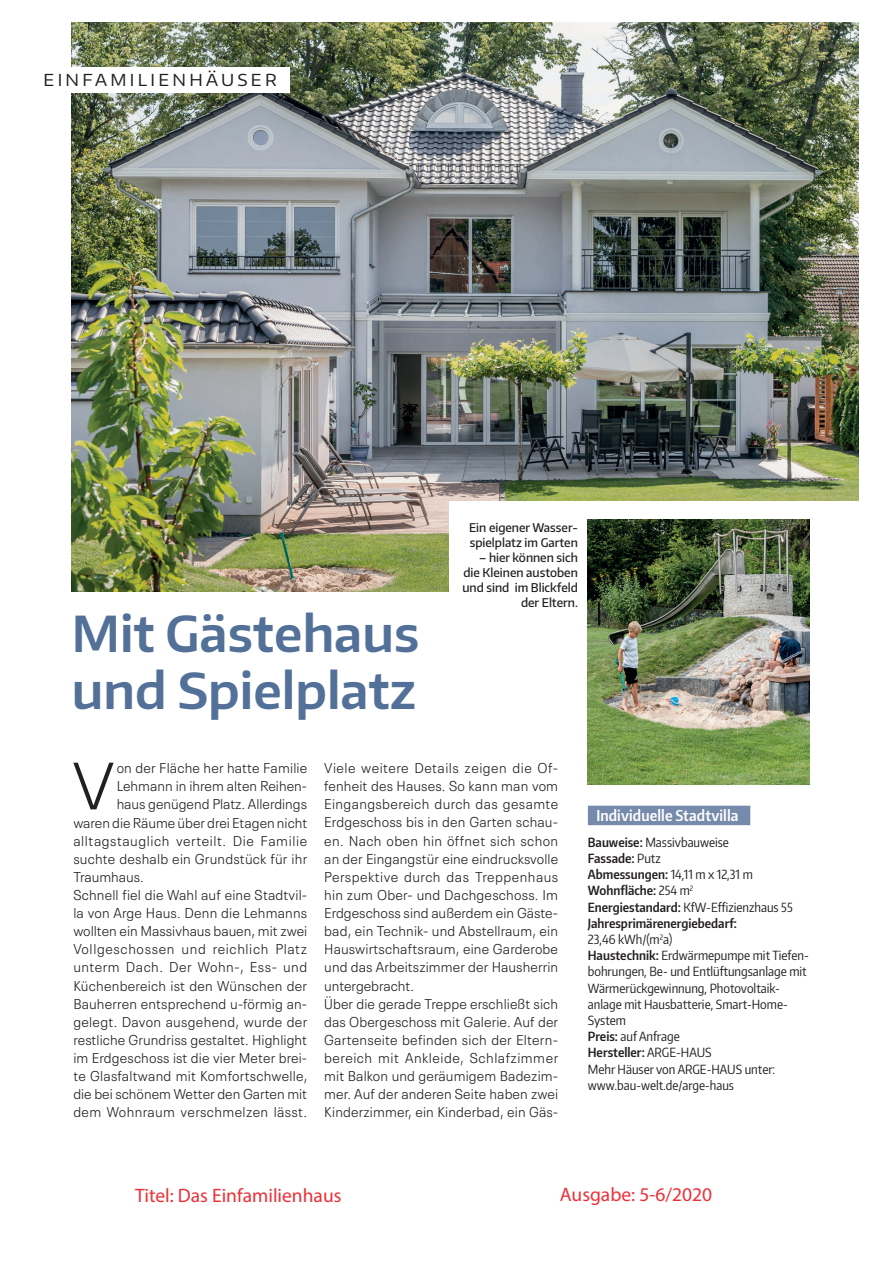
<style>
.page{position:relative;width:893px;height:1263px;background:#fff}
.page>*{position:absolute;margin:0;border:0;box-sizing:border-box;transform-origin:0 0}
.t1{font:300 63px "Encode Sans Normal";color:#231f20}
.t2{font:600 49.5px/57px "Encode Sans Normal";color:#537198}
.t3{font:19.5px "Myriad Pro";color:#ee3038}
.t4{font:16.5px "Encode Sans Wide";letter-spacing:.2em;color:#231f20}
.t5{font:600 15px "Encode Sans Condensed";letter-spacing:.01em;color:#fff}
.t6{font:300 14.1px/18.1px "Neue Plak Text";letter-spacing:.01em;color:#231f20}
.t7{font:300 14.1px "Neue Plak Text";letter-spacing:.04em;color:#231f20}
.t8{font:300 14.1px "Neue Plak Text";letter-spacing:.045em;color:#231f20}
.t9{font:300 14.1px "Neue Plak Text";letter-spacing:.03em;color:#231f20}
.t10{font:300 14.1px "Neue Plak Text";letter-spacing:.035em;color:#231f20}
.t11{font:12.6px/16.2px "Encode Sans Condensed";color:#231f20}
.t12{font:500 12px/15px "Encode Sans Normal";color:#231f20;scale:.96 1}
.s1{font-weight:600}
</style>
<div class="page">
<img style="left:72px;top:23px;width:787px;height:569px">
<div style="left:449px;top:501px;width:410px;height:299px;background:#fff"></div>
<img style="left:588px;top:519px;width:221px;height:265px">
<div style="left:22px;top:67px;width:268px;height:26px;background:#fff"></div>
<div style="left:588px;top:806px;width:162px;height:19px;background:#768aab"></div>
<p class="t4" style="left:44px;top:69px;width:235px">EINFAMILIENHÄUSER</p>
<h2 class="t2" style="left:72px;top:603px;width:349px">Mit Gästehaus und Spielplatz</h2>
<p class="t12" style="left:469px;top:519px;width:115px">Ein eigener Wasser&shy;spielplatz im Garten</p>
<p class="t12" style="left:462px;top:549px;width:122px;text-align:right">– hier können sich die Kleinen austoben und sind im Blickfeld der Eltern.</p>
<h1 class="t1" style="left:73px;top:744px;width:43px">V</h1>
<p class="t6" style="left:117px;top:758px;width:192px">on der Fläche her hatte Familie</p>
<p class="t6" style="left:117px;top:776px;width:192px">Lehmann in ihrem alten Reihen-</p>
<p class="t6" style="left:117px;top:794px;width:192px">haus genügend Platz. Allerdings</p>
<p class="t6" style="left:73px;top:812px;width:235px">waren die Räume über drei Etagen nicht</p>
<p class="t7" style="left:73px;top:829px;width:235px">alltagstauglich verteilt. Die Familie</p>
<p class="t6" style="left:73px;top:848px;width:235px">suchte deshalb ein Grundstück für ihr</p>
<p class="t6" style="left:73px;top:866px;width:72px">Traumhaus.</p>
<p class="t6" style="left:73px;top:884px;width:235px">Schnell fiel die Wahl auf eine Stadtvil-</p>
<p class="t6" style="left:73px;top:903px;width:235px">la von Arge Haus. Denn die Lehmanns</p>
<p class="t6" style="left:73px;top:921px;width:235px">wollten ein Massivhaus bauen, mit zwei</p>
<p class="t8" style="left:73px;top:938px;width:235px">Vollgeschossen und reichlich Platz</p>
<p class="t10" style="left:73px;top:956px;width:235px">unterm Dach. Der Wohn-, Ess- und</p>
<p class="t6" style="left:73px;top:975px;width:235px">Küchenbereich ist den Wünschen der</p>
<p class="t6" style="left:73px;top:993px;width:235px">Bauherren entsprechend u-förmig an-</p>
<p class="t6" style="left:73px;top:1011px;width:235px">gelegt. Davon ausgehend, wurde der</p>
<p class="t6" style="left:73px;top:1029px;width:235px">restliche Grundriss gestaltet. Highlight</p>
<p class="t6" style="left:73px;top:1047px;width:235px">im Erdgeschoss ist die vier Meter brei-</p>
<p class="t6" style="left:73px;top:1066px;width:235px">te Glasfaltwand mit Komfortschwelle,</p>
<p class="t6" style="left:73px;top:1084px;width:235px">die bei schönem Wetter den Garten mit</p>
<p class="t9" style="left:73px;top:1101px;width:235px">dem Wohnraum verschmelzen lässt.</p>
<p class="t6" style="left:324px;top:758px;width:235px">Viele weitere Details zeigen die Of&shy;fenheit des Hauses. So kann man vom Eingangsbereich durch das gesamte Erdgeschoss bis in den Garten schau&shy;en. Nach oben hin öffnet sich schon an der Eingangstür eine eindrucksvolle Perspektive durch das Treppenhaus hin zum Ober- und Dachgeschoss. Im Erdgeschoss sind außerdem ein Gäste&shy;bad, ein Technik- und Abstellraum, ein Hauswirtschaftsraum, eine Garderobe und das Arbeitszimmer der Hausherrin untergebracht.<br>Über die gerade Treppe erschließt sich das Obergeschoss mit Galerie. Auf der Gartenseite befinden sich der Eltern&shy;bereich mit Ankleide, Schlafzimmer mit Balkon und geräumigem Badezim&shy;mer. Auf der anderen Seite haben zwei Kinderzimmer, ein Kinderbad, ein Gäs-</p>
<p class="t5" style="left:596px;top:805px;width:143px">Individuelle Stadtvilla</p>
<p class="t11" style="left:588px;top:833px;width:222px"><span class="s1">Bauweise:</span> Massivbauweise<br><span class="s1">Fassade:</span> Putz<br><span class="s1">Abmessungen:</span> 14,11 m x 12,31 m<br><span class="s1">Wohnfläche:</span> 254 m<sup>2<br></sup><span class="s1">Energiestandard:</span> KfW-Effizienzhaus 55<br><span class="s1">Jahresprimärenergiebedarf:<br></span>23,46 kWh/(m<sup>2</sup>a)<br><span class="s1">Haustechnik:</span> Erdwärmepumpe mit Tiefen&shy;bohrungen, Be- und Entlüftungsanlage mit<br>Wärmerückgewinnung, Photovoltaik&shy;anlage mit Hausbatterie, Smart-Home-<br>System<br><span class="s1">Preis:</span> auf Anfrage<br><span class="s1">Hersteller:</span> ARGE-HAUS<br>Mehr Häuser von ARGE-HAUS unter: www.bau-welt.de/arge-haus</p>
<h3 class="t3" style="left:135px;top:1183px;width:208px">Titel: Das Einfamilienhaus</h3>
<h3 class="t3" style="left:560px;top:1182px;width:154px">Ausgabe: 5-6/2020</h3>
</div>
